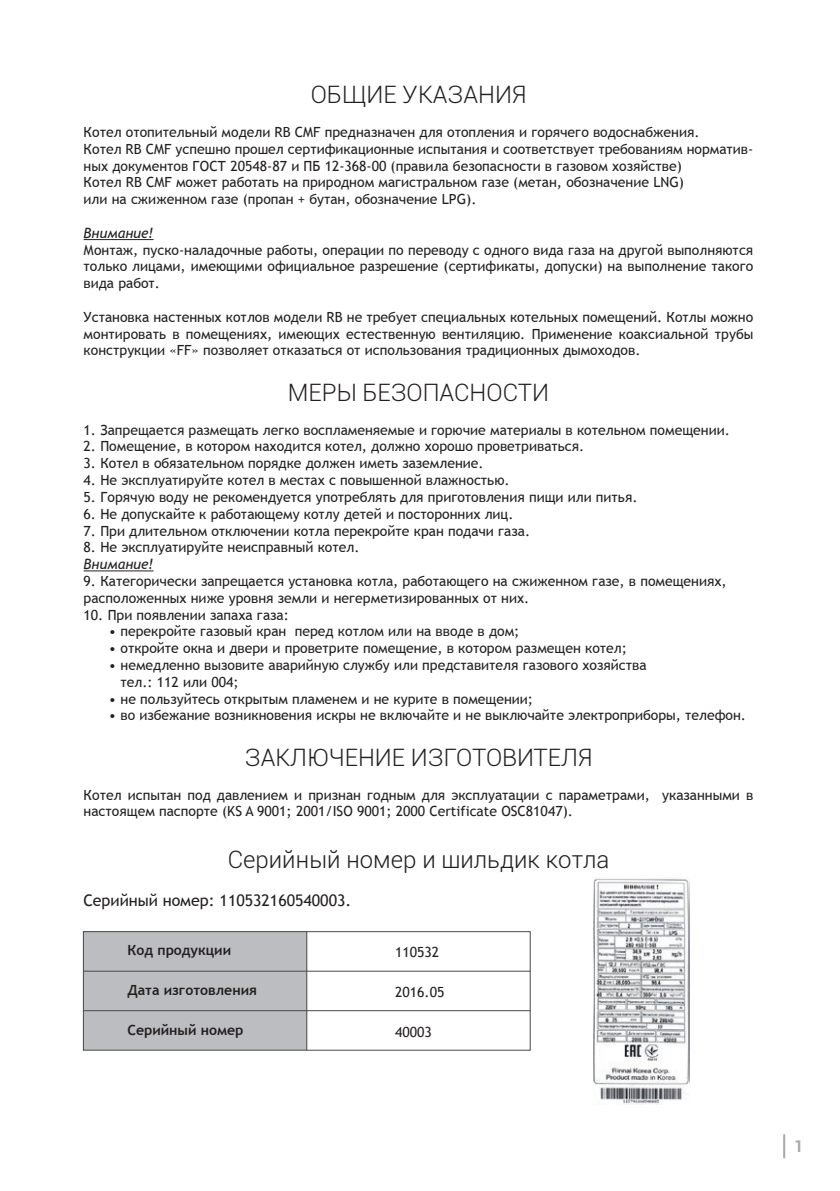
<style>
.page{position:relative;width:840px;height:1191px;background:#fff}
.page>*{position:absolute;margin:0;border:0;box-sizing:border-box;transform-origin:0 0}
.t1{font:300 24px "Roboto";color:#231f20}
.t2{font:16px "Trebuchet MS";color:#231f20}
.t3{font:700 16px "Roboto";color:#a8a9ad}
.t4{font:14px/16.8px "Trebuchet MS";color:#231f20}
.t5{font:700 14px "Trebuchet MS";color:#231f20}
.t6{font:italic 14px "Trebuchet MS";color:#231f20}
.s1{color:#fff}
</style>
<div class="page">
<div style="left:83px;top:931px;width:223px;height:119px;background:#bcbdc0"></div>
<hr style="left:84px;top:239px;width:69px;height:1px;background:#231f20">
<hr style="left:84px;top:570px;width:69px;height:1px;background:#231f20">
<div style="left:83px;top:931px;width:447px;height:119px;border:1px solid #46494b"></div>
<hr style="left:306px;top:931px;width:1px;height:119px;background:#46494b">
<hr style="left:84px;top:970px;width:446px;height:1px;background:#46494b">
<hr style="left:84px;top:1010px;width:446px;height:1px;background:#46494b">
<img style="left:593px;top:878px;width:96px;height:226px">
<hr style="left:782px;top:1134px;width:2px;height:24px;background:#a8a9ad">
<h1 class="t1" style="left:310px;top:78px;width:217px">ОБЩИЕ УКАЗАНИЯ</h1>
<p class="t4" style="left:84px;top:124px;width:670px">Котел отопительный модели RB CMF предназначен для отопления и горячего водоснабжения.<br>Котел RB CMF успешно прошел сертификационные испытания и соответствует требованиям норматив&shy;ных документов ГОСТ 20548-87 и ПБ 12-368-00 (правила безопасности в газовом хозяйстве)<br>Котел RB CMF может работать на природном магистральном газе (метан, обозначение LNG)<br>или на сжиженном газе (пропан + бутан, обозначение LPG).</p>
<p class="t6" style="left:84px;top:224px;width:71px">Внимание!</p>
<p class="t4" style="left:84px;top:241px;width:670px;text-align:justify">Монтаж, пуско-наладочные работы, операции по переводу с одного вида газа на другой выполняются только лицами, имеющими официальное разрешение (сертификаты, допуски) на выполнение такого вида работ.</p>
<p class="t4" style="left:84px;top:309px;width:670px;text-align:justify">Установка настенных котлов модели RB не требует специальных котельных помещений. Котлы можно монтировать в помещениях, имеющих естественную вентиляцию. Применение коаксиальной трубы конструкции «FF» позволяет отказаться от использования традиционных дымоходов.</p>
<h1 class="t1" style="left:288px;top:376px;width:262px">МЕРЫ БЕЗОПАСНОСТИ</h1>
<p class="t4" style="left:84px;top:421px;width:647px">1. Запрещается размещать легко воспламеняемые и горючие материалы в котельном помещении.</p>
<p class="t4" style="left:84px;top:438px;width:502px">2. Помещение, в котором находится котел, должно хорошо проветриваться.</p>
<p class="t4" style="left:84px;top:455px;width:401px">3. Котел в обязательном порядке должен иметь заземление.</p>
<p class="t4" style="left:84px;top:472px;width:427px">4. Не эксплуатируйте котел в местах с повышенной влажностью.</p>
<p class="t4" style="left:84px;top:489px;width:555px">5. Горячую воду не рекомендуется употреблять для приготовления пищи или питья.</p>
<p class="t4" style="left:84px;top:505px;width:431px">6. Не допускайте к работающему котлу детей и посторонних лиц.</p>
<p class="t4" style="left:84px;top:522px;width:448px">7. При длительном отключении котла перекройте кран подачи газа.</p>
<p class="t4" style="left:84px;top:539px;width:277px">8. Не эксплуатируйте неисправный котел.</p>
<p class="t6" style="left:84px;top:556px;width:71px">Внимание!</p>
<p class="t4" style="left:84px;top:573px;width:644px">9. Категорически запрещается установка котла, работающего на сжиженном газе, в помещениях, расположенных ниже уровня земли и негерметизированных от них.</p>
<p class="t4" style="left:84px;top:606px;width:207px">10. При появлении запаха газа:</p>
<p class="t4" style="left:109px;top:623px;width:411px">• перекройте газовый кран перед котлом или на вводе в дом;</p>
<p class="t4" style="left:109px;top:640px;width:519px">• откройте окна и двери и проветрите помещение, в котором размещен котел;</p>
<p class="t4" style="left:109px;top:657px;width:539px">• немедленно вызовите аварийную службу или представителя газового хозяйства</p>
<p class="t4" style="left:84px;top:673px;width:156px"><span class="s1">•</span> тел.: 112 или 004;</p>
<p class="t4" style="left:109px;top:690px;width:425px">• не пользуйтесь открытым пламенем и не курите в помещении;</p>
<p class="t4" style="left:109px;top:707px;width:638px">• во избежание возникновения искры не включайте и не выключайте электроприборы, телефон.</p>
<h1 class="t1" style="left:245px;top:741px;width:348px">ЗАКЛЮЧЕНИЕ ИЗГОТОВИТЕЛЯ</h1>
<p class="t4" style="left:84px;top:786px;width:670px">Котел испытан под давлением и признан годным для эксплуатации с параметрами, указанными в настоящем паспорте (KS A 9001; 2001/ISO 9001; 2000 Certificate OSC81047).</p>
<h1 class="t1" style="left:227px;top:842px;width:383px">Серийный номер и шильдик котла</h1>
<p class="t2" style="left:83px;top:891px;width:269px">Серийный номер: 110532160540003.</p>
<p class="t5" style="left:127px;top:941px;width:105px">Код продукции</p>
<p class="t5" style="left:127px;top:981px;width:131px">Дата изготовления</p>
<p class="t5" style="left:127px;top:1021px;width:117px">Серийный номер</p>
<p class="t4" style="left:395px;top:944px;width:46px">110532</p>
<p class="t4" style="left:395px;top:984px;width:51px">2016.05</p>
<p class="t4" style="left:395px;top:1024px;width:38px">40003</p>
<p class="t3" style="left:793px;top:1135px;width:11px">1</p>
</div>
